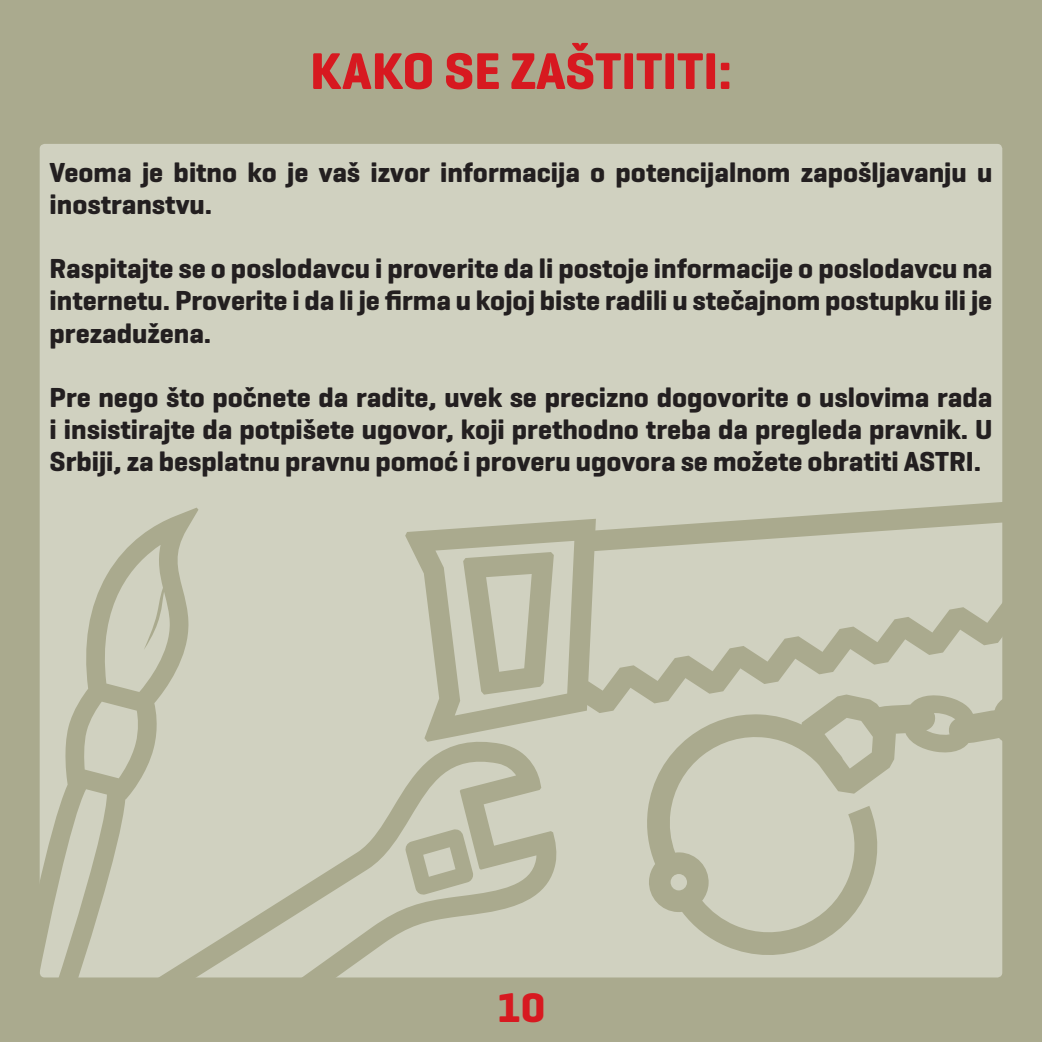
<style>
.page{position:relative;width:1042px;height:1042px;background:#aaaa8e}
.page>*{position:absolute;margin:0;border:0;box-sizing:border-box;transform-origin:0 0}
.t1{font:700 52.5px "Geogrotesque";color:#d71920}
.t2{font:700 42px "Geogrotesque";color:#d71920}
.t3{font:700 28px/32.2px "Geogrotesque";color:#231f20;text-align:justify}
</style>
<div class="page">
<div style="left:40px;top:144px;width:962px;height:833px;background:#d0d1c0;border-radius:5px"></div>
<svg style="left:912px;top:742px;width:91px;height:12px"></svg>
<svg style="left:647px;top:742px;width:249px;height:213px"></svg>
<svg style="left:198px;top:742px;width:359px;height:236px"></svg>
<svg style="left:405px;top:829px;width:69px;height:66px"></svg>
<svg style="left:39px;top:507px;width:159px;height:471px"></svg>
<svg style="left:405px;top:500px;width:598px;height:242px"></svg>
<svg style="left:463px;top:552px;width:91px;height:142px"></svg>
<h1 class="t1" style="left:310px;top:48px;width:423px">KAKO SE ZAŠTITITI:</h1>
<p class="t3" style="left:50px;top:158px;width:944px">Veoma je bitno ko je vaš izvor informacija o potencijalnom zapošljavanju u inostranstvu.</p>
<p class="t3" style="left:50px;top:254px;width:944px">Raspitajte se o poslodavcu i proverite da li postoje informacije o poslodavcu na internetu. Proverite i da li je firma u kojoj biste radili u stečajnom postupku ili je prezadužena.</p>
<p class="t3" style="left:50px;top:383px;width:944px">Pre nego što počnete da radite, uvek se precizno dogovorite o uslovima rada i insistirajte da potpišete ugovor, koji prethodno treba da pregleda pravnik. U Srbiji, za besplatnu pravnu pomoć i proveru ugovora se možete obratiti ASTRI.</p>
<h2 class="t2" style="left:497px;top:989px;width:49px">10</h2>
</div>
